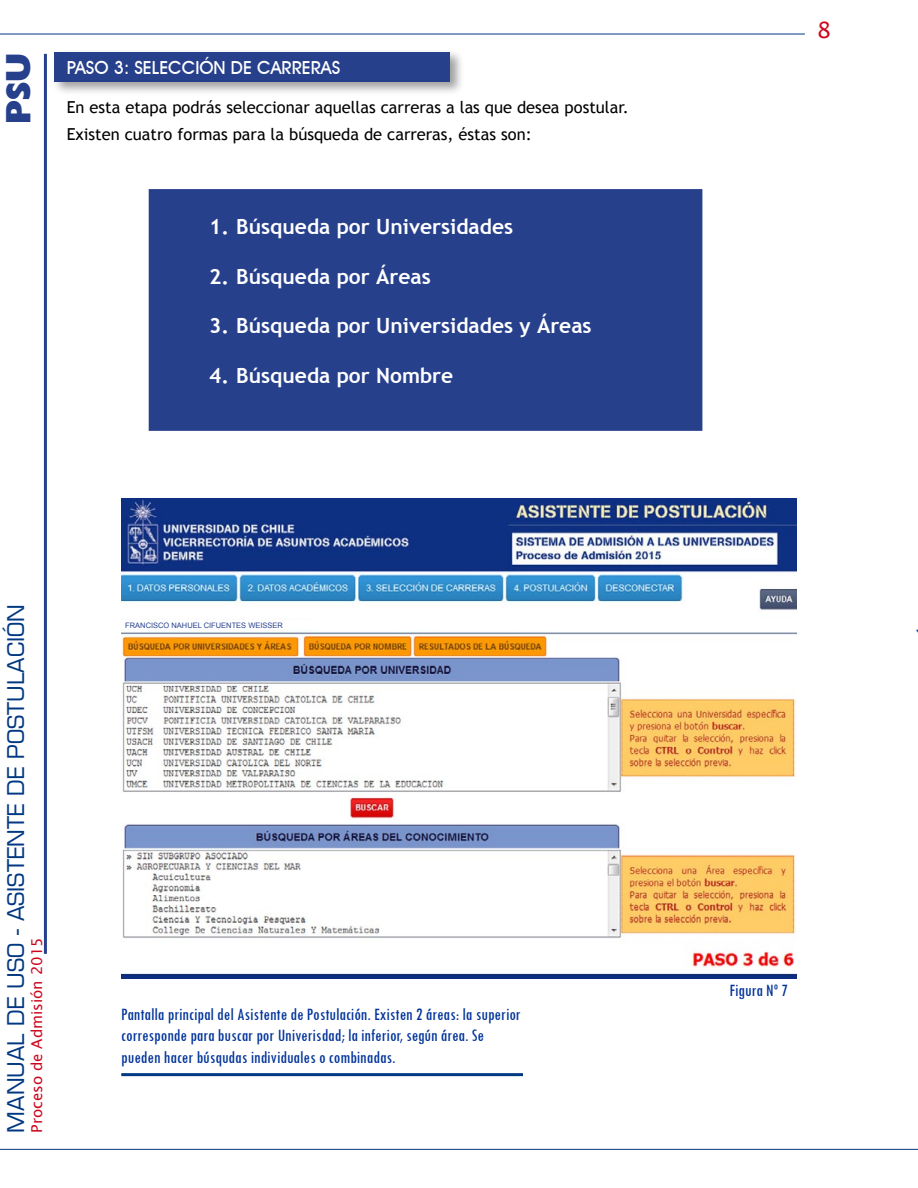
<style>
.page{position:relative;width:918px;height:1188px;background:#fff}
.page>*{position:absolute;margin:0;border:0;box-sizing:border-box;transform-origin:0 0}
.t1{font:34.5px "Gill Sans Extra Bold Display";color:#27408c}
.t2{font:22.5px "Euromode Plain";color:#003882}
.t3{font:22.5px "Lucida Sans Unicode";color:#cd071e}
.t4{font:700 21px "Trebuchet MS";color:#fff}
.t5{font:condensed 18px/21.6px "Tw Cen";color:#039}
.t6{font:500 18px "Avant Garde IT Cby BT";color:#fff}
.t7{font:16.5px/26.5px "Trebuchet MS";color:#000}
.t8{font:15px "Lucida Sans Unicode";color:#cd071e}
.t9{font:7.5px "Arial";color:#27408c}
</style>
<div class="page">
<hr style="left:44px;top:54px;width:3px;height:900px;background:#27408c">
<hr style="left:0;top:34px;width:805px;height:1px;background:#003882">
<hr style="left:0;top:1149px;width:918px;height:1px;background:#003882">
<div style="left:149px;top:189px;width:553px;height:242px;background:#27408c;border:4px solid #27408c"></div>
<div style="left:52px;top:49px;width:413px;height:46px;background:#000;opacity:.38"></div>
<div style="left:54px;top:52px;width:396px;height:30px;background:#27408c"></div>
<img style="left:121px;top:499px;width:676px;height:479px">
<hr style="left:121px;top:1073px;width:402px;height:3px;background:#003882">
<div style="left:121px;top:620px;width:203px;height:9px;background:#fff"></div>
<h1 class="t1" style="left:-1px;top:124px;width:73px;rotate:-90deg">PSU</h1>
<p class="t6" style="left:67px;top:56px;width:275px">PASO 3: SELECCIÓN DE CARRERAS</p>
<p class="t7" style="left:67px;top:94px;width:564px">En esta etapa podrás seleccionar aquellas carreras a las que desea postular.<br>Existen cuatro formas para la búsqueda de carreras, éstas son:</p>
<p class="t4" style="left:209px;top:214px;width:305px">1. Búsqueda por Universidades</p>
<p class="t4" style="left:209px;top:263px;width:223px">2. Búsqueda por Áreas</p>
<p class="t4" style="left:209px;top:313px;width:384px">3. Búsqueda por Universidades y Áreas</p>
<p class="t4" style="left:209px;top:362px;width:246px">4. Búsqueda por Nombre</p>
<p class="t2" style="left:2px;top:1133px;width:530px;rotate:-90deg">MANUAL DE USO - ASISTENTE DE POSTULACIÓN</p>
<p class="t8" style="left:25px;top:1133px;width:197px;rotate:-90deg">Proceso de Admisión 2015</p>
<p class="t9" style="left:125px;top:620px;width:159px">FRANCISCO NAHUEL CIFUENTES WEISSER</p>
<p class="t5" style="left:121px;top:1003px;width:401px">Pantalla principal del Asistente de Postulación. Existen 2 áreas: la superior corresponde para buscar por Univerisdad; la inferior, según área. Se pueden hacer búsqudas individuales o combinadas.</p>
<p class="t3" style="left:817px;top:12px;width:16px">8</p>
<p class="t5" style="left:729px;top:979px;width:60px">Figura Nº 7</p>
</div>
